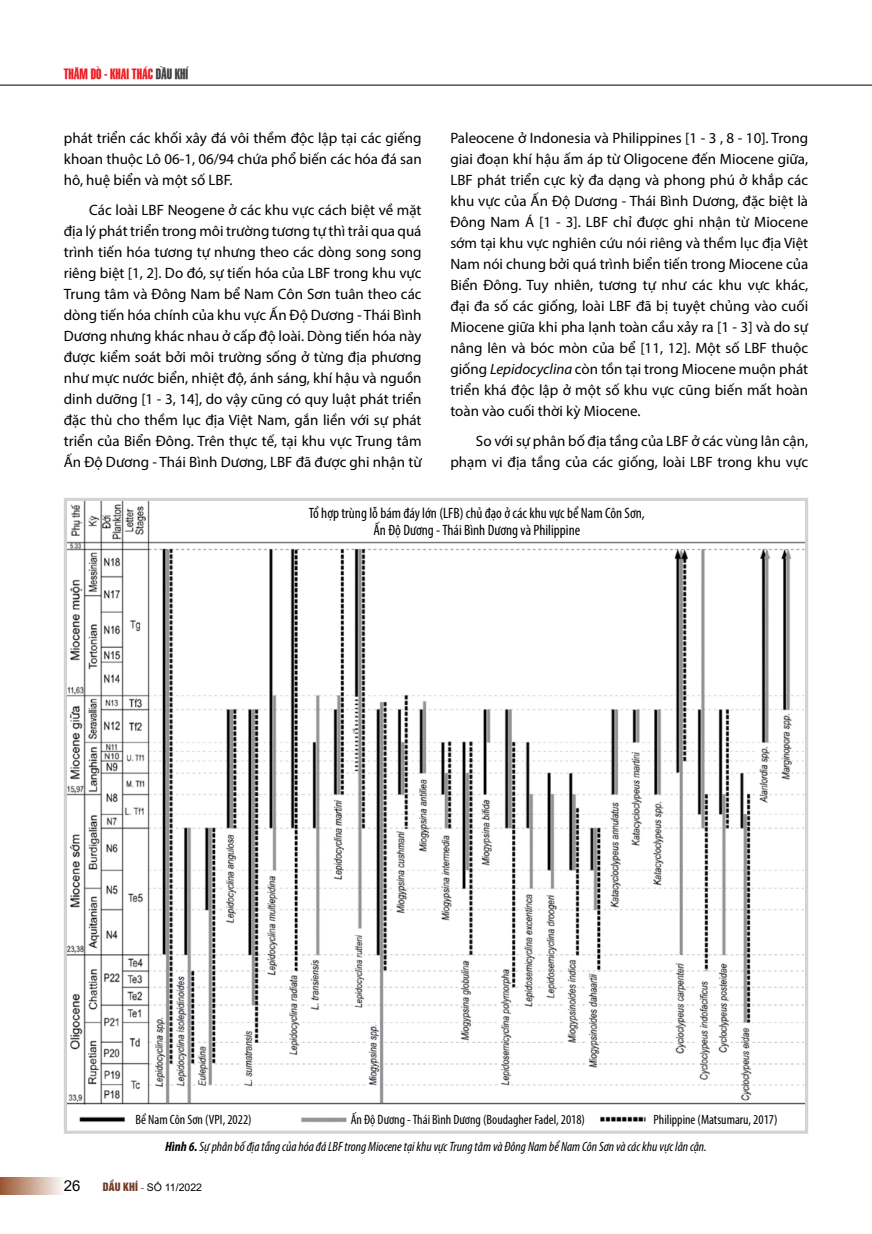
<style>
.page{position:relative;width:872px;height:1234px;background:#fff}
.page>*{position:absolute;margin:0;border:0;box-sizing:border-box;transform-origin:0 0}
.t1{font:15px/21px "Myriad Pro";color:#000;text-align:justify}
.t2{font:condensed 15px/16.5px "Myriad Pro";color:#000;text-align:center}
.t3{font:15px "Arial";color:#000}
.t4{font:14.25px "SFU Swiss BT Extra Compressed";color:#ed1d24}
.t5{font:italic condensed 13.5px "Myriad Pro";color:#000}
.t6{font:condensed 13.5px "Myriad Pro";color:#000}
.t7{font:10.5px "Arial";color:#000}
.s1{color:#414042}
.s2{font-style:italic}
.s3{font-weight:700}
.s4{font-family:"UTM Helvet Ins";color:#733c27}
.s5{font-family:"Times New Roman";color:#733c27}
</style>
<div class="page">
<hr style="left:0;top:85px;width:872px;height:1px;background:#000">
<div style="left:0;top:1176px;width:64px;height:17px;background:linear-gradient(to right,#9a5530,#faf7f5)"></div>
<img style="left:68px;top:501px;width:736px;height:626px">
<div style="left:64px;top:497px;width:744px;height:636px;border:3px solid #d1d3d4"></div>
<p class="t4" style="left:64px;top:62px;width:126px">THĂM DÒ - KHAI THÁC <span class="s1">DẦU KHÍ</span></p>
<p class="t1" style="left:64px;top:127px;width:359px">phát triển các khối xây đá vôi thềm độc lập tại các giếng khoan thuộc Lô 06-1, 06/94 chứa phổ biến các hóa đá san hô, huệ biển và một số LBF.</p>
<p class="t1" style="left:64px;top:199px;width:359px;text-indent:26px">Các loài LBF Neogene ở các khu vực cách biệt về mặt địa lý phát triển trong môi trường tương tự thì trải qua quá trình tiến hóa tương tự nhưng theo các dòng song song riêng biệt [1, 2]. Do đó, sự tiến hóa của LBF trong khu vực Trung tâm và Đông Nam bể Nam Côn Sơn tuân theo các dòng tiến hóa chính của khu vực Ấn Độ Dương - Thái Bình Dương nhưng khác nhau ở cấp độ loài. Dòng tiến hóa này được kiểm soát bởi môi trường sống ở từng địa phương như mực nước biển, nhiệt độ, ánh sáng, khí hậu và nguồn dinh dưỡng [1 - 3, 14], do vậy cũng có quy luật phát triển đặc thù cho thềm lục địa Việt Nam, gắn liền với sự phát triển của Biển Đông. Trên thực tế, tại khu vực Trung tâm Ấn Độ Dương - Thái Bình Dương, LBF đã được ghi nhận từ</p>
<p class="t1" style="left:450px;top:127px;width:359px">Paleocene ở Indonesia và Philippines [1 - 3 , 8 - 10]. Trong giai đoạn khí hậu ấm áp từ Oligocene đến Miocene giữa, LBF phát triển cực kỳ đa dạng và phong phú ở khắp các khu vực của Ấn Độ Dương - Thái Bình Dương, đặc biệt là Đông Nam Á [1 - 3]. LBF chỉ được ghi nhận từ Miocene sớm tại khu vực nghiên cứu nói riêng và thềm lục địa Việt Nam nói chung bởi quá trình biển tiến trong Miocene của Biển Đông. Tuy nhiên, tương tự như các khu vực khác, đại đa số các giống, loài LBF đã bị tuyệt chủng vào cuối Miocene giữa khi pha lạnh toàn cầu xảy ra [1 - 3] và do sự nâng lên và bóc mòn của bể [11, 12]. Một số LBF thuộc giống <span class="s2">Lepidocyclina</span> còn tồn tại trong Miocene muộn phát triển khá độc lập ở một số khu vực cũng biến mất hoàn toàn vào cuối thời kỳ Miocene.</p>
<p class="t1" style="left:450px;top:430px;width:359px;text-align:right">So với sự phân bố địa tầng của LBF ở các vùng lân cận, phạm vi địa tầng của các giống, loài LBF trong khu vực</p>
<p class="t2" style="left:309px;top:505px;width:337px">Tổ hợp trùng lỗ bám đáy lớn (LFB) chủ đạo ở các khu vực bể Nam Côn Sơn,<br>Ấn Độ Dương - Thái Bình Dương và Philippine</p>
<p class="t6" style="left:135px;top:1111px;width:118px">Bể Nam Côn Sơn (VPI, 2022)</p>
<p class="t6" style="left:351px;top:1111px;width:236px">Ấn Độ Dương - Thái Bình Dương (Boudagher Fadel, 2018)</p>
<p class="t6" style="left:653px;top:1111px;width:125px">Philippine (Matsumaru, 2017)</p>
<p class="t5" style="left:165px;top:1137px;width:543px"><span class="s3">Hình 6.</span> Sự phân bố địa tầng của hóa đá LBF trong Miocene tại khu vực Trung tâm và Đông Nam bể Nam Côn Sơn và các khu vực lân cận.</p>
<p class="t3" style="left:64px;top:1175px;width:18px">26</p>
<p class="t7" style="left:103px;top:1179px;width:101px"><span class="s4">DẦU KHÍ</span> <span class="s5">-</span> SỐ 11/2022</p>
</div>
